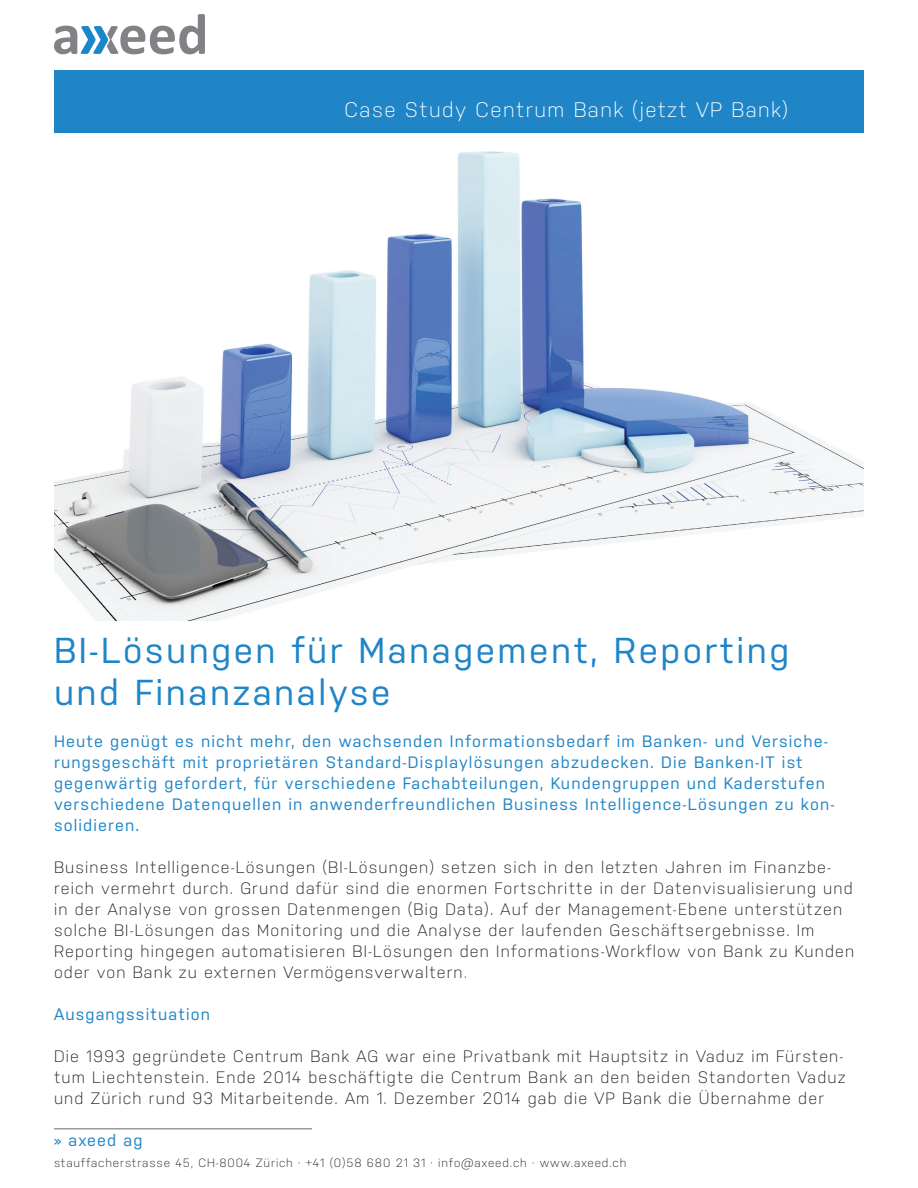
<style>
.page{position:relative;width:918px;height:1188px;background:#fff}
.page>*{position:absolute;margin:0;border:0;box-sizing:border-box;transform-origin:0 0}
.t1{font:36px/42px "Nudista";letter-spacing:.07em;color:#1f85c7}
.t2{font:300 21px "Nudista";letter-spacing:.07em;color:#fff}
.t3{font:300 16.5px/21px "Nudista";letter-spacing:.07em;color:#231f20}
.t4{font:16.5px/21px "Nudista";letter-spacing:.07em;color:#1f85c7}
.t5{font:300 12px "Nudista";letter-spacing:.07em;color:#231f20}
.s1{color:#4d555a}
</style>
<div class="page">
<svg style="left:54px;top:14px;width:151px;height:40px"></svg>
<hr style="left:54px;top:1128px;width:258px;height:2px;background:#9a9c9e">
<div style="left:54px;top:70px;width:810px;height:64px;background:#1f85c7"></div>
<img style="left:54px;top:133px;width:810px;height:488px">
<p class="t2" style="left:345px;top:95px;width:445px">Case Study Centrum Bank (jetzt VP Bank)</p>
<h1 class="t1" style="left:54px;top:626px;width:737px">BI-Lösungen für Management, Reporting und Finanzanalyse</h1>
<p class="t4" style="left:54px;top:729px;width:782px">Heute genügt es nicht mehr, den wachsenden Informationsbedarf im Banken- und Versiche&shy;rungsgeschäft mit proprietären Standard-Displaylösungen abzudecken. Die Banken-IT ist gegenwärtig gefordert, für verschiedene Fachabteilungen, Kundengruppen und Kaderstufen verschiedene Datenquellen in anwenderfreundlichen Business Intelligence-Lösungen zu kon&shy;solidieren.</p>
<p class="t3" style="left:54px;top:855px;width:802px">Business Intelligence-Lösungen (BI-Lösungen) setzen sich in den letzten Jahren im Finanzbe&shy;reich vermehrt durch. Grund dafür sind die enormen Fortschritte in der Datenvisualisierung und in der Analyse von grossen Datenmengen (Big Data). Auf der Management-Ebene unterstützen solche BI-Lösungen das Monitoring und die Analyse der laufenden Geschäftsergebnisse. Im Reporting hingegen automatisieren BI-Lösungen den Informations-Workflow von Bank zu Kunden oder von Bank zu externen Vermögensverwaltern<span class="s1">.</span></p>
<p class="t4" style="left:54px;top:1002px;width:158px">Ausgangssituation</p>
<p class="t3" style="left:54px;top:1044px;width:793px">Die 1993 gegründete Centrum Bank AG war eine Privatbank mit Hauptsitz in Vaduz im Fürsten&shy;tum Liechtenstein. Ende 2014 beschäftigte die Centrum Bank an den beiden Standorten Vaduz und Zürich rund 93 Mitarbeitende. Am 1. Dezember 2014 gab die VP Bank die Übernahme der</p>
<p class="t4" style="left:54px;top:1128px;width:90px">» axeed ag</p>
<p class="t5" style="left:54px;top:1154px;width:574px">stauffacherstrasse 45, CH-8004 Zürich · +41 (0)58 680 21 31 · info@axeed.ch · www.axeed.ch</p>
</div>
